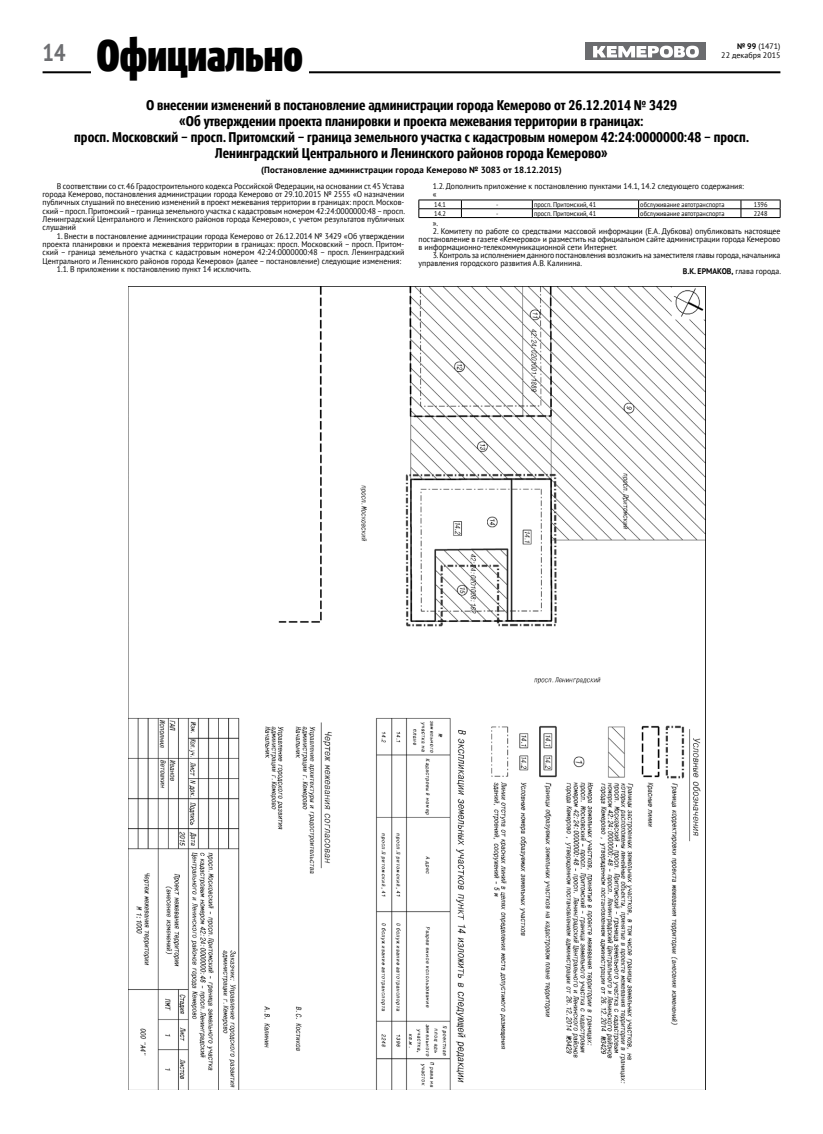
<style>
.page{position:relative;width:823px;height:1134px;background:#fff}
.page>*{position:absolute;margin:0;border:0;box-sizing:border-box;transform-origin:0 0}
.t1{font:44px "Smarty Cond Heavy GK";color:#000}
.t2{font:700 condensed 24px "PT Sans";color:#6d6e71}
.t3{font:700 14px/16px "Smarty Cond";color:#000;text-align:center}
.t4{font:700 9px "PT Sans";letter-spacing:.015em;color:#000}
.t5{font:8.2px/8.3px "PT Sans";color:#000;text-align:justify;scale:.95 1}
.t6{font:700 8.2px "PT Sans";color:#000;scale:.95 1}
.t7{font:8px "PT Sans";color:#000}
.t8{font:7px "PT Sans";color:#000;scale:.9 1}
.s1{font-weight:700}
.s2{font-weight:400}
</style>
<div class="page">
<div style="left:585px;top:43px;width:120px;height:17px;background:#6b6c6f"></div>
<svg style="left:593px;top:46px;width:105px;height:12px"></svg>
<hr style="left:43px;top:71px;width:737px;height:2px;background:#000">
<div style="left:91px;top:37px;width:217px;height:39px;background:#fff"></div>
<hr style="left:418px;top:208px;width:43px;height:1px;background:#000">
<hr style="left:461px;top:208px;width:71px;height:1px;background:#000">
<hr style="left:532px;top:208px;width:106px;height:1px;background:#000">
<hr style="left:638px;top:208px;width:102px;height:1px;background:#000">
<hr style="left:740px;top:208px;width:40px;height:1px;background:#000">
<svg style="left:461px;top:201px;width:1px;height:16px"></svg>
<svg style="left:532px;top:201px;width:1px;height:16px"></svg>
<svg style="left:638px;top:201px;width:1px;height:16px"></svg>
<svg style="left:740px;top:201px;width:1px;height:16px"></svg>
<hr style="left:418px;top:200px;width:43px;height:1px;background:#000">
<hr style="left:461px;top:200px;width:71px;height:1px;background:#000">
<hr style="left:532px;top:200px;width:106px;height:1px;background:#000">
<hr style="left:638px;top:200px;width:102px;height:1px;background:#000">
<hr style="left:740px;top:200px;width:40px;height:1px;background:#000">
<svg style="left:418px;top:200px;width:1px;height:17px"></svg>
<svg style="left:779px;top:200px;width:1px;height:17px"></svg>
<hr style="left:418px;top:217px;width:43px;height:1px;background:#000">
<hr style="left:461px;top:217px;width:71px;height:1px;background:#000">
<hr style="left:532px;top:217px;width:106px;height:1px;background:#000">
<hr style="left:638px;top:217px;width:102px;height:1px;background:#000">
<hr style="left:740px;top:217px;width:40px;height:1px;background:#000">
<img style="left:129px;top:287px;width:576px;height:803px">
<h1 class="t1" style="left:96px;top:30px;width:208px">Официально</h1>
<p class="t7" style="left:736px;top:41px;width:45px"><span class="s1">№ 99</span> (1471)</p>
<h2 class="t2" style="left:43px;top:37px;width:24px">14</h2>
<p class="t7" style="left:720px;top:50px;width:61px">22 декабря 2015</p>
<p class="t3" style="left:74px;top:98px;width:676px">О внесении изменений в постановление администрации города Кемерово от 26.12.2014 № 3429<br>«Об утверждении проекта планировки и проекта межевания территории в границах:<br>просп. Московский – просп. Притомский – граница земельного участка с кадастровым номером 42:24:0000000:48 – просп.<br>Ленинградский Центрального и Ленинского районов города Кемерово»</p>
<p class="t4" style="left:261px;top:164px;width:302px">(Постановление администрации города Кемерово № 3083 от 18.12.2015)</p>
<p class="t5" style="left:43px;top:182px;width:383px;text-indent:14px">В соответствии со ст. 46 Градостроительного кодекса Российской Федерации, на основании ст. 45 Устава города Кемерово, постановления администрации города Кемерово от 29.10.2015 № 2555 «О назначении публичных слушаний по внесению изменений в проект межевания территории в границах: просп. Москов&shy;ский – просп. Притомский – граница земельного участка с кадастровым номером 42:24:0000000:48 – просп.<br>Ленинградский Центрального и Ленинского районов города Кемерово», с учетом результатов публичных слушаний</p>
<p class="t5" style="left:57px;top:231px;width:367px">1. Внести в постановление администрации города Кемерово от 26.12.2014 № 3429 «Об утверждении</p>
<p class="t5" style="left:43px;top:240px;width:382px">проекта планировки и проекта межевания территории в границах: просп. Московский – просп. Притом-</p>
<p class="t5" style="left:43px;top:248px;width:382px">ский – граница земельного участка с кадастровым номером 42:24:0000000:48 – просп. Ленинградский</p>
<p class="t5" style="left:43px;top:256px;width:379px">Центрального и Ленинского районов города Кемерово» (далее – постановление) следующие изменения:</p>
<p class="t5" style="left:57px;top:265px;width:206px">1.1. В приложении к постановлению пункт 14 исключить.</p>
<p class="t5" style="left:432px;top:182px;width:329px;line-height:8px">1.2. Дополнить приложение к постановлению пунктами 14.1, 14.2 следующего содержания: «</p>
<p class="t8" style="left:434px;top:200px;width:14px">14.1</p>
<p class="t8" style="left:495px;top:200px;width:4px">-</p>
<p class="t8" style="left:533px;top:200px;width:70px">просп. Притомский, 41</p>
<p class="t8" style="left:640px;top:200px;width:95px">обслуживание автотранспорта</p>
<p class="t8" style="left:753px;top:200px;width:17px">1396</p>
<p class="t8" style="left:434px;top:209px;width:14px">14.2</p>
<p class="t8" style="left:495px;top:209px;width:4px">-</p>
<p class="t8" style="left:533px;top:209px;width:70px">просп. Притомский, 41</p>
<p class="t8" style="left:640px;top:209px;width:95px">обслуживание автотранспорта</p>
<p class="t8" style="left:753px;top:209px;width:17px">2248</p>
<p class="t5" style="left:432px;top:219px;width:7px">».</p>
<p class="t5" style="left:418px;top:227px;width:382px;line-height:8px;text-indent:14px">2. Комитету по работе со средствами массовой информации (Е.А. Дубкова) опубликовать настоящее постановление в газете «Кемерово» и разместить на официальном сайте администрации города Кемерово в информационно-телекоммуникационной сети Интернет.</p>
<p class="t5" style="left:432px;top:251px;width:367px">3. Контроль за исполнением данного постановления возложить на заместителя главы города, начальника</p>
<p class="t5" style="left:418px;top:259px;width:173px">управления городского развития А.В. Калинина.</p>
<p class="t6" style="left:682px;top:266px;width:105px">В.К. ЕРМАКОВ, <span class="s2">глава города.</span></p>
</div>
